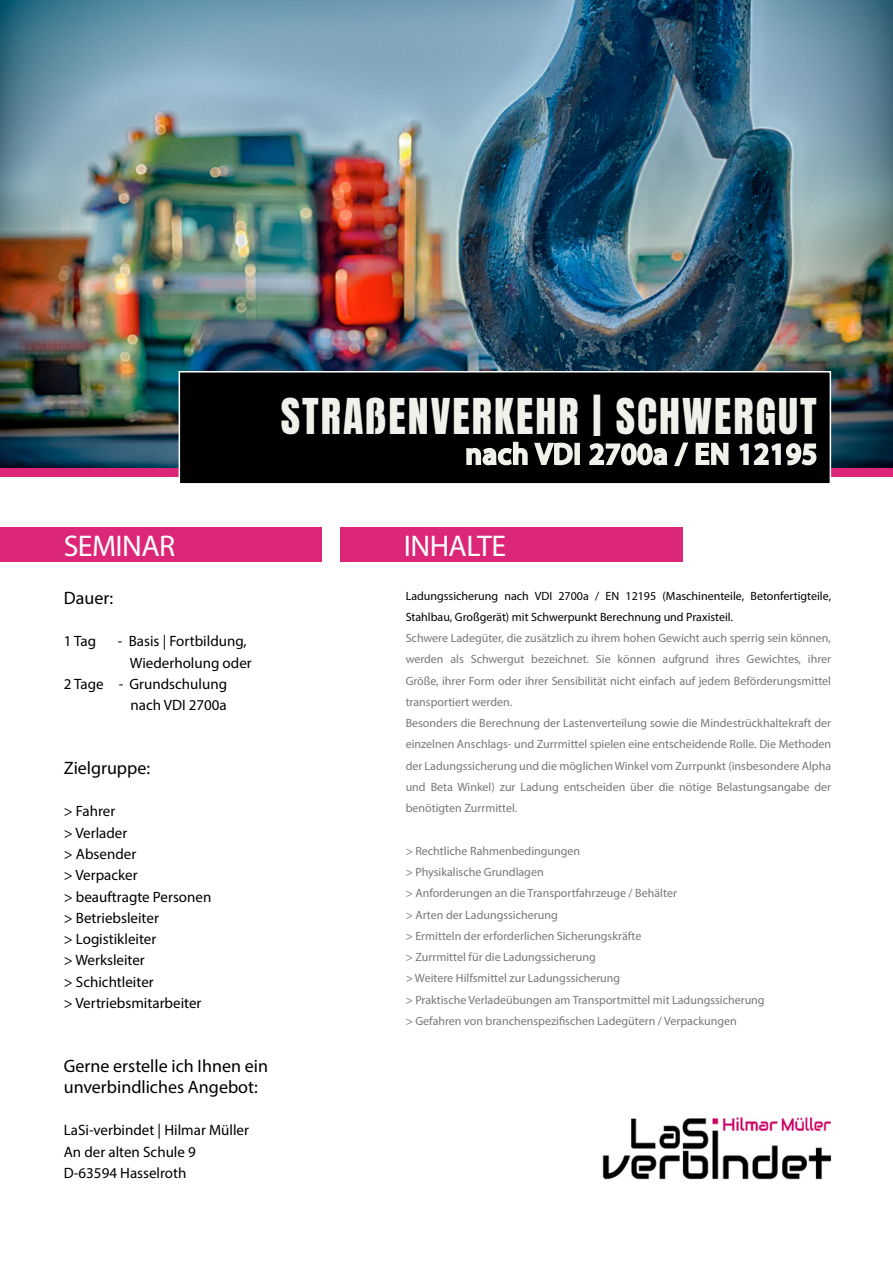
<style>
.page{position:relative;width:893px;height:1263px;background:#fff}
.page>*{position:absolute;margin:0;border:0;box-sizing:border-box;transform-origin:0 0}
.Car_model{font:42px "Anton";letter-spacing:.05em;color:#f2f0eb}
.Tech_data_title{font:30px "Myriad Pro";letter-spacing:-.02em;color:#fff}
.Normal_text_left{font:18px "Myriad Pro";color:#000}
.Normal_text_left-2{font:15px/21.3px "Myriad Pro";color:#000101}
.Normal_text{font:12px/21.3px "Myriad Pro";color:#787776;text-align:justify}
.Normal_text-2{font:12px/21.3px "Myriad Pro";color:#000101}
</style>
<div class="page">
<img style="left:0;top:0;width:893px;height:468px">
<div style="left:0;top:468px;width:893px;height:8px;background:#dc2678"></div>
<svg style="left:178px;top:370px;width:654px;height:114px;background:#131414"></svg>
<div style="left:0;top:527px;width:321px;height:34px;background:#dc2678"></div>
<img style="left:602px;top:1117px;width:230px;height:63px">
<div style="left:341px;top:527px;width:342px;height:34px;background:#dc2678"></div>
<p class="Car_model" style="left:281px;top:395px;width:538px">STRAßENVERKEHR | SCHWERGUT</p>
<p class="Tech_data_title" style="left:64px;top:527px;width:113px">SEMINAR</p>
<p class="Normal_text_left" style="left:64px;top:587px;width:51px">Dauer:</p>
<p class="Normal_text_left-2" style="left:64px;top:630px;width:34px">1 Tag</p>
<p class="Normal_text_left-2" style="left:130px;top:630px;width:123px;text-indent:-12px">- Basis | Fortbildung,<br>Wiederholung oder</p>
<p class="Normal_text_left-2" style="left:64px;top:673px;width:165px">2 Tage - Grundschulung</p>
<p class="Normal_text_left-2" style="left:130px;top:694px;width:98px">nach VDI 2700a</p>
<p class="Normal_text_left" style="left:64px;top:757px;width:88px">Zielgruppe:</p>
<p class="Normal_text_left-2" style="left:64px;top:800px;width:53px">&gt; Fahrer</p>
<p class="Normal_text_left-2" style="left:64px;top:822px;width:65px">&gt; Verlader</p>
<p class="Normal_text_left-2" style="left:64px;top:843px;width:74px">&gt; Absender</p>
<p class="Normal_text_left-2" style="left:64px;top:864px;width:75px">&gt; Verpacker</p>
<p class="Normal_text_left-2" style="left:64px;top:886px;width:149px">&gt; beauftragte Personen</p>
<p class="Normal_text_left-2" style="left:64px;top:907px;width:97px">&gt; Betriebsleiter</p>
<p class="Normal_text_left-2" style="left:64px;top:928px;width:94px">&gt; Logistikleiter</p>
<p class="Normal_text_left-2" style="left:64px;top:949px;width:83px">&gt; Werksleiter</p>
<p class="Normal_text_left-2" style="left:64px;top:971px;width:91px">&gt; Schichtleiter</p>
<p class="Normal_text_left-2" style="left:64px;top:992px;width:139px">&gt; Vertriebsmitarbeiter</p>
<p class="Normal_text_left" style="left:64px;top:1054px;width:206px">Gerne erstelle ich Ihnen ein</p>
<p class="Normal_text_left" style="left:64px;top:1076px;width:196px">unverbindliches Angebot:</p>
<p class="Normal_text_left-2" style="left:64px;top:1119px;width:187px">LaSi-verbindet | Hilmar Müller</p>
<p class="Normal_text_left-2" style="left:64px;top:1141px;width:134px">An der alten Schule 9</p>
<p class="Normal_text_left-2" style="left:64px;top:1162px;width:124px">D-63594 Hasselroth</p>
<p class="Tech_data_title" style="left:404px;top:527px;width:104px">INHALTE</p>
<p class="Normal_text-2" style="left:406px;top:585px;width:427px">Ladungssicherung nach VDI 2700a / EN 12195 (Maschinenteile, Betonfertigteile,<br>Stahlbau, Großgerät) mit Schwerpunkt Berechnung und Praxisteil.</p>
<p class="Normal_text" style="left:406px;top:627px;width:427px">Schwere Ladegüter, die zusätzlich zu ihrem hohen Gewicht auch sperrig sein können, werden als Schwergut bezeichnet. Sie können aufgrund ihres Gewichtes, ihrer Größe, ihrer Form oder ihrer Sensibilität nicht einfach auf jedem Beförderungsmittel transportiert werden.</p>
<p class="Normal_text" style="left:406px;top:712px;width:427px">Besonders die Berechnung der Lastenverteilung sowie die Mindestrückhaltekraft der einzelnen Anschlags- und Zurrmittel spielen eine entscheidende Rolle. Die Methoden der Ladungssicherung und die möglichen Winkel vom Zurrpunkt (insbesondere Alpha und Beta Winkel) zur Ladung entscheiden über die nötige Belastungsangabe der benötigten Zurrmittel.</p>
<p class="Normal_text" style="left:406px;top:840px;width:176px">&gt; Rechtliche Rahmenbedingungen</p>
<p class="Normal_text" style="left:406px;top:861px;width:139px">&gt; Physikalische Grundlagen</p>
<p class="Normal_text" style="left:406px;top:882px;width:273px">&gt; Anforderungen an die Transportfahrzeuge / Behälter</p>
<p class="Normal_text" style="left:406px;top:904px;width:154px">&gt; Arten der Ladungssicherung</p>
<p class="Normal_text" style="left:406px;top:925px;width:237px">&gt; Ermitteln der erforderlichen Sicherungskräfte</p>
<p class="Normal_text" style="left:406px;top:946px;width:192px">&gt; Zurrmittel für die Ladungssicherung</p>
<p class="Normal_text" style="left:406px;top:967px;width:216px">&gt; Weitere Hilfsmittel zur Ladungssicherung</p>
<p class="Normal_text" style="left:406px;top:989px;width:360px">&gt; Praktische Verladeübungen am Transportmittel mit Ladungssicherung</p>
<p class="Normal_text" style="left:406px;top:1010px;width:333px">&gt; Gefahren von branchenspezifischen Ladegütern / Verpackungen</p>
</div>
